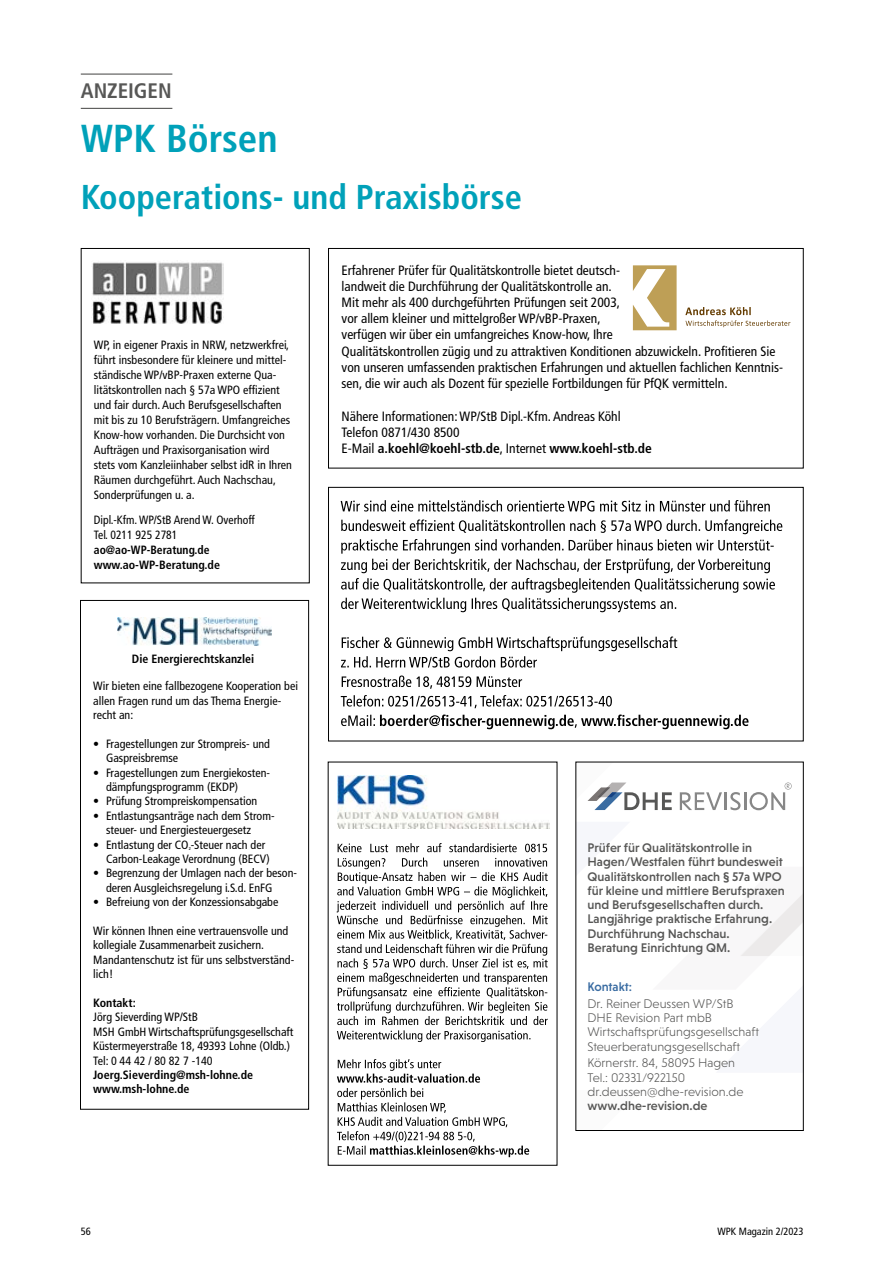
<style>
.page{position:relative;width:893px;height:1263px;background:#fff}
.page>*{position:absolute;margin:0;border:0;box-sizing:border-box;transform-origin:0 0}
.t1{font:700 condensed 39px "Frutiger LT Pro";color:#00a1b9}
.t2{font:700 condensed 34.5px "Frutiger LT Pro";color:#00a1b9}
.t3{font:700 condensed 21px "Frutiger LT Pro";color:#575756}
.t4{font:condensed 13.5px/16.2px "Frutiger LT Pro";color:#000}
.t5{font:500 12.75px/14.2px "Niveau Grotesk";color:#575756}
.t6{font:300 12.75px/14.2px "Niveau Grotesk";color:#575756}
.t7{font:500 12.75px "Niveau Grotesk";color:#3a6ca2}
.t8{font:condensed 12px/14.4px "Frutiger LT Pro";color:#000}
.t9{font:700 condensed 12px/15px "Frutiger LT Pro";color:#000}
.t10{font:condensed 10.5px "Frutiger LT Pro";color:#000}
.s1{font-weight:700}
</style>
<div class="page">
<hr style="left:81px;top:74px;width:91px;height:1px;background:#575756">
<hr style="left:81px;top:108px;width:91px;height:1px;background:#575756">
<svg style="left:341px;top:714px;width:407px;height:15px"></svg>
<div style="left:328px;top:487px;width:476px;height:254px;border:1px solid #000"></div>
<div style="left:81px;top:248px;width:229px;height:335px;border:1px solid #000"></div>
<img style="left:92px;top:262px;width:132px;height:62px">
<svg style="left:341px;top:695px;width:271px;height:13px"></svg>
<svg style="left:342px;top:675px;width:180px;height:14px"></svg>
<svg style="left:341px;top:636px;width:336px;height:31px"></svg>
<svg style="left:341px;top:519px;width:441px;height:93px"></svg>
<svg style="left:341px;top:500px;width:429px;height:11px"></svg>
<svg style="left:740px;top:895px;width:62px;height:61px"></svg>
<svg style="left:587px;top:782px;width:85px;height:28px"></svg>
<svg style="left:680px;top:782px;width:112px;height:28px"></svg>
<div style="left:575px;top:762px;width:229px;height:369px;border:1px solid #000"></div>
<svg style="left:337px;top:1059px;width:192px;height:98px"></svg>
<svg style="left:337px;top:843px;width:211px;height:199px"></svg>
<img style="left:338px;top:775px;width:212px;height:54px">
<div style="left:328px;top:248px;width:476px;height:220px;border:1px solid #000"></div>
<svg style="left:633px;top:265px;width:44px;height:65px"></svg>
<svg style="left:685px;top:307px;width:105px;height:20px"></svg>
<div style="left:80px;top:600px;width:229px;height:509px;border:1px solid #000"></div>
<img style="left:117px;top:617px;width:155px;height:28px">
<h3 class="t3" style="left:81px;top:79px;width:92px">ANZEIGEN</h3>
<h1 class="t1" style="left:81px;top:115px;width:198px">WPK Börsen</h1>
<h2 class="t2" style="left:81px;top:177px;width:443px">Kooperations- und Praxisbörse</h2>
<p class="t8" style="left:94px;top:338px;width:200px;line-height:15px">WP, in eigener Praxis in NRW, netzwerkfrei, führt insbesondere für kleinere und mittel&shy;ständische WP/vBP-Praxen externe Qua&shy;litätskontrollen nach § 57a WPO effizient und fair durch. Auch Berufsgesellschaften mit bis zu 10 Berufsträgern. Umfangreiches Know-how vorhanden. Die Durchsicht von Aufträgen und Praxisorganisation wird stets vom Kanzleiinhaber selbst idR in Ihren Räumen durchgeführt. Auch Nachschau, Sonderprüfungen u. a.</p>
<p class="t8" style="left:94px;top:513px;width:162px;line-height:15px">Dipl.-Kfm. WP/StB Arend W. Overhoff<br>Tel. 0211 925 2781</p>
<p class="t9" style="left:94px;top:543px;width:128px">ao@ao-WP-Beratung.de www.ao-WP-Beratung.de</p>
<p class="t9" style="left:132px;top:652px;width:124px">Die Energierechtskanzlei</p>
<p class="t8" style="left:93px;top:679px;width:206px">Wir bieten eine fallbezogene Kooperation bei allen Fragen rund um das Thema Energie&shy;recht an:</p>
<p class="t8" style="left:106px;top:736px;width:166px;text-indent:-13px">• Fragestellungen zur Strompreis- und<br>Gaspreisbremse</p>
<p class="t8" style="left:106px;top:765px;width:165px;text-indent:-13px">• Fragestellungen zum Energiekosten&shy;dämpfungsprogramm (EKDP)</p>
<p class="t8" style="left:93px;top:794px;width:166px">• Prüfung Strompreiskompensation</p>
<p class="t8" style="left:106px;top:808px;width:169px;text-indent:-13px">• Entlastungsanträge nach dem Strom&shy;steuer- und Energiesteuergesetz</p>
<p class="t8" style="left:106px;top:837px;width:165px;text-indent:-13px">• Entlastung der CO<sub>²</sub>-Steuer nach der<br>Carbon-Leakage Verordnung (BECV)</p>
<p class="t8" style="left:106px;top:866px;width:193px;text-indent:-13px">• Begrenzung der Umlagen nach der beson&shy;deren Ausgleichsregelung i.S.d. EnFG</p>
<p class="t8" style="left:93px;top:895px;width:187px">• Befreiung von der Konzessionsabgabe</p>
<p class="t8" style="left:93px;top:924px;width:203px">Wir können Ihnen eine vertrauensvolle und kollegiale Zusammenarbeit zusichern.<br>Mandantenschutz ist für uns selbstverständ&shy;lich!</p>
<p class="t9" style="left:93px;top:995px;width:44px">Kontakt:</p>
<p class="t8" style="left:93px;top:1010px;width:202px">Jörg Sieverding WP/StB<br>MSH GmbH Wirtschaftsprüfungsgesellschaft Küstermeyerstraße 18, 49393 Lohne (Oldb.)<br>Tel: 0 44 42 / 80 82 7 -140</p>
<p class="t9" style="left:93px;top:1068px;width:161px;line-height:14.4px">Joerg.Sieverding@msh-lohne.de www.msh-lohne.de</p>
<p class="t4" style="left:342px;top:262px;width:443px">Erfahrener Prüfer für Qualitätskontrolle bietet deutsch-<br>landweit die Durchführung der Qualitätskontrolle an.<br>Mit mehr als 400 durchgeführten Prüfungen seit 2003,<br>vor allem kleiner und mittelgroßer WP/vBP-Praxen,<br>verfügen wir über ein umfangreiches Know-how, Ihre<br>Qualitätskontrollen zügig und zu attraktiven Konditionen abzuwickeln. Profitieren Sie von unseren umfassenden praktischen Erfahrungen und aktuellen fachlichen Kenntnis&shy;sen, die wir auch als Dozent für spezielle Fortbildungen für PfQK vermitteln.</p>
<p class="t4" style="left:342px;top:408px;width:312px">Nähere Informationen: WP/StB Dipl.-Kfm. Andreas Köhl<br>Telefon 0871/430 8500<br>E-Mail <span class="s1">a.koehl@koehl-stb.de</span>, Internet <span class="s1">www.koehl-stb.de</span></p>
<p class="t5" style="left:587px;top:840px;width:199px">Prüfer für Qualitätskontrolle in Hagen/Westfalen führt bundesweit Qualitätskontrollen nach § 57a WPO für kleine und mittlere Berufspraxen und Berufsgesellschaften durch.<br>Langjährige praktische Erfahrung.<br>Durchführung Nachschau.<br>Beratung Einrichtung QM.</p>
<p class="t7" style="left:587px;top:980px;width:46px">Kontakt:</p>
<p class="t6" style="left:587px;top:996px;width:173px">Dr. Reiner Deussen WP/StB<br>DHE Revision Part mbB<br>Wirtschaftsprüfungsgesellschaft<br>Steuerberatungsgesellschaft</p>
<p class="t6" style="left:587px;top:1056px;width:157px">Körnerstr. 84, 58095 Hagen<br>Tel.: 02331/922150 dr.deussen@dhe-revision.de</p>
<p class="t5" style="left:587px;top:1098px;width:121px">www.dhe-revision.de</p>
<p class="t10" style="left:81px;top:1225px;width:12px">56</p>
<p class="t10" style="left:717px;top:1225px;width:88px">WPK Magazin 2/2023</p>
</div>
